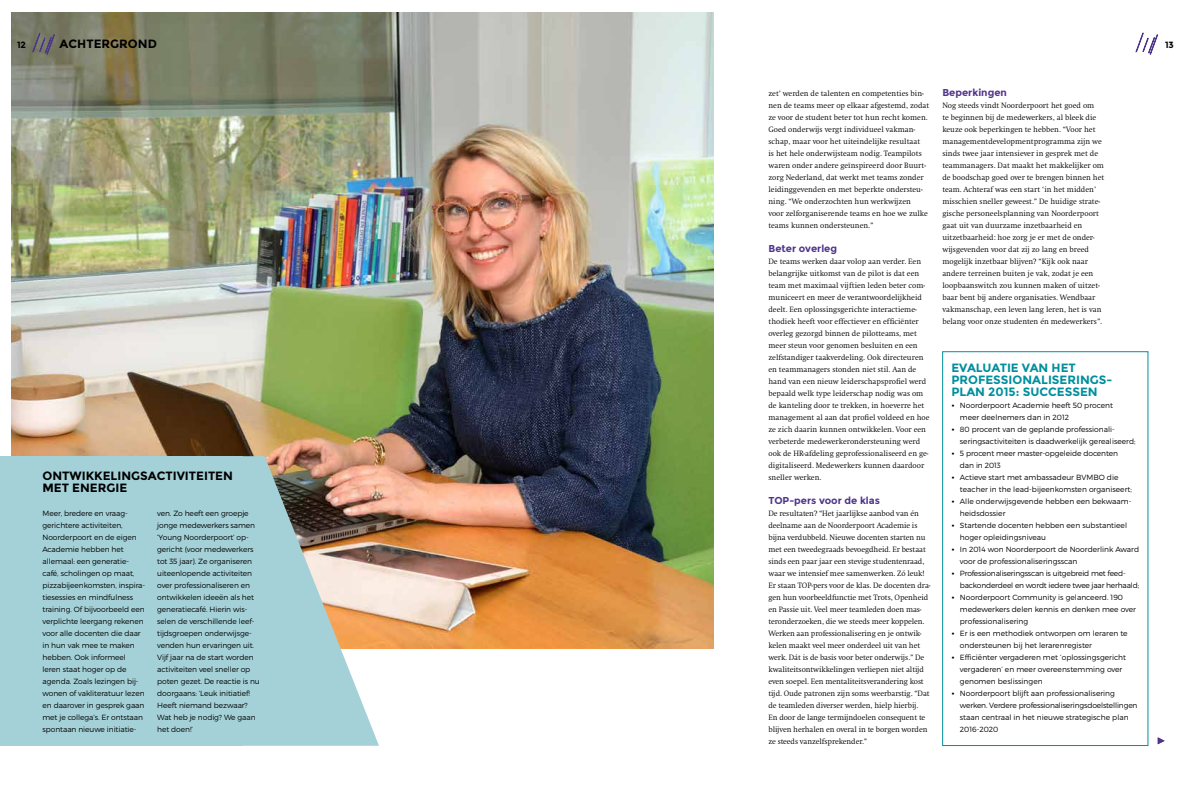
<style>
.page{position:relative;width:1191px;height:794px;background:#fff}
.page>*{position:absolute;margin:0;border:0;box-sizing:border-box;transform-origin:0 0}
.t1{font:700 12px/12px "Montserrat";color:#008f9e}
.t2{font:700 12px/12px "Montserrat";color:#000}
.t3{font:700 10px "Montserrat";color:#4f348b}
.t4{font:700 9px "Montserrat";color:#000}
.t5{font:300 8px/12px "Swift EF";color:#000}
.t6{font:300 7.5px/12px "Montserrat";letter-spacing:-.01em;color:#000}
.s1{font-weight:700}
</style>
<div class="page">
<img style="left:11px;top:12px;width:702px;height:636px">
<div style="left:942px;top:351px;width:206px;height:395px;border:1px solid #008f9e"></div>
<img style="left:243px;top:456px;width:136px;height:290px">
<div style="left:0;top:456px;width:243px;height:290px;background:#a4d1d8"></div>
<svg style="left:1157px;top:737px;width:7px;height:7px"></svg>
<svg style="left:32px;top:33px;width:23px;height:22px"></svg>
<svg style="left:1135px;top:33px;width:23px;height:22px"></svg>
<p class="t4" style="left:17px;top:39px;width:11px">12</p>
<h1 class="t2" style="left:60px;top:38px;width:99px">ACHTERGROND</h1>
<p class="t4" style="left:1165px;top:39px;width:10px">13</p>
<h1 class="t2" style="left:43px;top:470px;width:192px">ONTWIKKELINGSACTIVITEITEN<br>MET ENERGIE</h1>
<p class="t6" style="left:43px;top:507px;width:104px">Meer, bredere en vraag&shy;gerichtere activiteiten,<br>Noorderpoort en de eigen<br>Academie hebben het allemaal: een generatie&shy;café, scholingen op maat, pizzabijeenkomsten, inspira&shy;tiesessies en mindfulness training. Of bijvoorbeeld een verplichte leergang rekenen voor alle docenten die daar in hun vak mee te maken hebben. Ook informeel leren staat hoger op de agenda. Zoals lezingen bij&shy;wonen of vakliteratuur lezen en daarover in gesprek gaan met je collega’s. Er ontstaan spontaan nieuwe initiatie-</p>
<p class="t6" style="left:157px;top:507px;width:104px">ven. Zo heeft een groepje jonge medewerkers samen ‘Young Noorderpoort’ op&shy;gericht (voor medewerkers tot 35 jaar). Ze organiseren uiteenlopende activiteiten over professionaliseren en ontwikkelen ideeën als het generatiecafé. Hierin wis&shy;selen de verschillende leef&shy;tijdsgroepen onderwijsge&shy;venden hun ervaringen uit.<br>Vijf jaar na de start worden activiteiten veel sneller op poten gezet. De reactie is nu doorgaans: ‘Leuk initiatief!<br>Heeft niemand bezwaar?<br>Wat heb je nodig? We gaan het doen!’</p>
<p class="t5" style="left:768px;top:88px;width:162px">zet’ werden de talenten en competenties bin&shy;nen de teams meer op elkaar afgestemd, zodat ze voor de student beter tot hun recht komen.<br>Goed onderwijs vergt individueel vakman&shy;schap, maar voor het uiteindelijke resultaat<br>is het hele onderwijsteam nodig. Teampilots waren onder andere geïnspireerd door Buurt&shy;zorg Nederland, dat werkt met teams zonder leidinggevenden en met beperkte ondersteu&shy;ning. “We onderzochten hun werkwijzen<br>voor zelforganiserende teams en hoe we zulke teams kunnen ondersteunen.”</p>
<p class="t3" style="left:768px;top:243px;width:70px">Beter overleg</p>
<p class="t5" style="left:768px;top:256px;width:163px">De teams werken daar volop aan verder. Een belangrijke uitkomst van de pilot is dat een team met maximaal vijftien leden beter com&shy;municeert en meer de verantwoordelijkheid deelt. Een oplossingsgerichte interactieme&shy;thodiek heeft voor effectiever en efficiënter overleg gezorgd binnen de pilotteams, met meer steun voor genomen besluiten en een zelfstandiger taakverdeling. Ook directeuren en teammanagers stonden niet stil. Aan de hand van een nieuw leiderschapsprofiel werd bepaald welk type leiderschap nodig was om de kanteling door te trekken, in hoeverre het management al aan dat profiel voldeed en hoe ze zich daarin kunnen ontwikkelen. Voor een verbeterde medewerkerondersteuning werd ook de HR-afdeling geprofessionaliseerd en ge&shy;digitaliseerd. Medewerkers kunnen daardoor sneller werken.</p>
<p class="t3" style="left:768px;top:495px;width:113px">TOP-pers voor de klas</p>
<p class="t5" style="left:768px;top:508px;width:163px">De resultaten? “Het jaarlijkse aanbod van én deelname aan de Noorderpoort Academie is bijna verdubbeld. Nieuwe docenten starten nu met een tweedegraads bevoegdheid. Er bestaat sinds een paar jaar een stevige studentenraad, waar we intensief mee samenwerken. Zó leuk!<br>Er staan TOP-pers voor de klas. De docenten dra&shy;gen hun voorbeeldfunctie met Trots, Openheid en Passie uit. Veel meer teamleden doen mas&shy;teronderzoeken, die we steeds meer koppelen.<br>Werken aan professionalisering en je ontwik&shy;kelen maakt veel meer onderdeel uit van het werk. Dát is de basis voor beter onderwijs.” De kwaliteitsontwikkelingen verliepen niet altijd even soepel. Een mentaliteitsverandering kost tijd. Oude patronen zijn soms weerbarstig. “Dat de teamleden diverser werden, hielp hierbij.<br>En door de lange termijndoelen consequent te blijven herhalen en overal in te borgen worden ze steeds vanzelfsprekender.”</p>
<p class="t3" style="left:942px;top:87px;width:66px">Beperkingen</p>
<p class="t5" style="left:942px;top:100px;width:163px">Nog steeds vindt Noorderpoort het goed om<br>te beginnen bij de medewerkers, al bleek die keuze ook beperkingen te hebben. “Voor het managementdevelopmentprogramma zijn we sinds twee jaar intensiever in gesprek met de teammanagers. Dat maakt het makkelijker om de boodschap goed over te brengen binnen het team. Achteraf was een start ‘in het midden’ misschien sneller geweest.” De huidige strate&shy;gische personeelsplanning van Noorderpoort gaat uit van duurzame inzetbaarheid en uitzetbaarheid: hoe zorg je er met de onder&shy;wijsgevenden voor dat zij zo lang en breed mogelijk inzetbaar blijven? “Kijk ook naar andere terreinen buiten je vak, zodat je een loopbaanswitch zou kunnen maken of uitzet&shy;baar bent bij andere organisaties. Wendbaar vakmanschap, een leven lang leren, het is van belang voor onze studenten én medewerkers”.</p>
<h1 class="t1" style="left:951px;top:362px;width:163px">EVALUATIE VAN HET<br>PROFESSIONALISERINGS-<br>PLAN 2015: SUCCESSEN</h1>
<p class="t6" style="left:960px;top:399px;width:155px;text-indent:-9px"><span class="s1">•</span> Noorderpoort Academie heeft 50 procent meer deelnemers dan in 2012</p>
<p class="t6" style="left:960px;top:423px;width:177px;text-indent:-9px"><span class="s1">•</span> 80 procent van de geplande professionali&shy;seringsactiviteiten is daadwerkelijk gerealiseerd;</p>
<p class="t6" style="left:960px;top:447px;width:160px;text-indent:-9px"><span class="s1">•</span> 5 procent meer master-opgeleide docenten dan in 2013</p>
<p class="t6" style="left:960px;top:471px;width:173px;text-indent:-9px"><span class="s1">•</span> Actieve start met ambassadeur BVMBO die teacher in the lead-bijeenkomsten organiseert;</p>
<p class="t6" style="left:960px;top:495px;width:173px;text-indent:-9px"><span class="s1">•</span> Alle onderwijsgevende hebben een bekwaam&shy;heidsdossier</p>
<p class="t6" style="left:960px;top:519px;width:169px;text-indent:-9px"><span class="s1">•</span> Startende docenten hebben een substantieel hoger opleidingsniveau</p>
<p class="t6" style="left:960px;top:543px;width:181px;text-indent:-9px"><span class="s1">•</span> In 2014 won Noorderpoort de Noorderlink Award voor de professionaliseringsscan</p>
<p class="t6" style="left:960px;top:567px;width:181px;text-indent:-9px"><span class="s1">•</span> Professionaliseringsscan is uitgebreid met feed&shy;backonderdeel en wordt iedere twee jaar herhaald;</p>
<p class="t6" style="left:960px;top:591px;width:178px;text-indent:-9px"><span class="s1">•</span> Noorderpoort Community is gelanceerd. 190 medewerkers delen kennis en denken mee over professionalisering</p>
<p class="t6" style="left:960px;top:627px;width:169px;text-indent:-9px"><span class="s1">•</span> Er is een methodiek ontworpen om leraren te ondersteunen bij het lerarenregister</p>
<p class="t6" style="left:960px;top:651px;width:168px;text-indent:-9px"><span class="s1">•</span> Efficiënter vergaderen met ‘oplossingsgericht vergaderen’ en meer overeenstemming over genomen beslissingen</p>
<p class="t6" style="left:960px;top:687px;width:179px;text-indent:-9px"><span class="s1">•</span> Noorderpoort blijft aan professionalisering werken. Verdere professionaliseringsdoelstellingen staan centraal in het nieuwe strategische plan 2016-2020</p>
</div>
